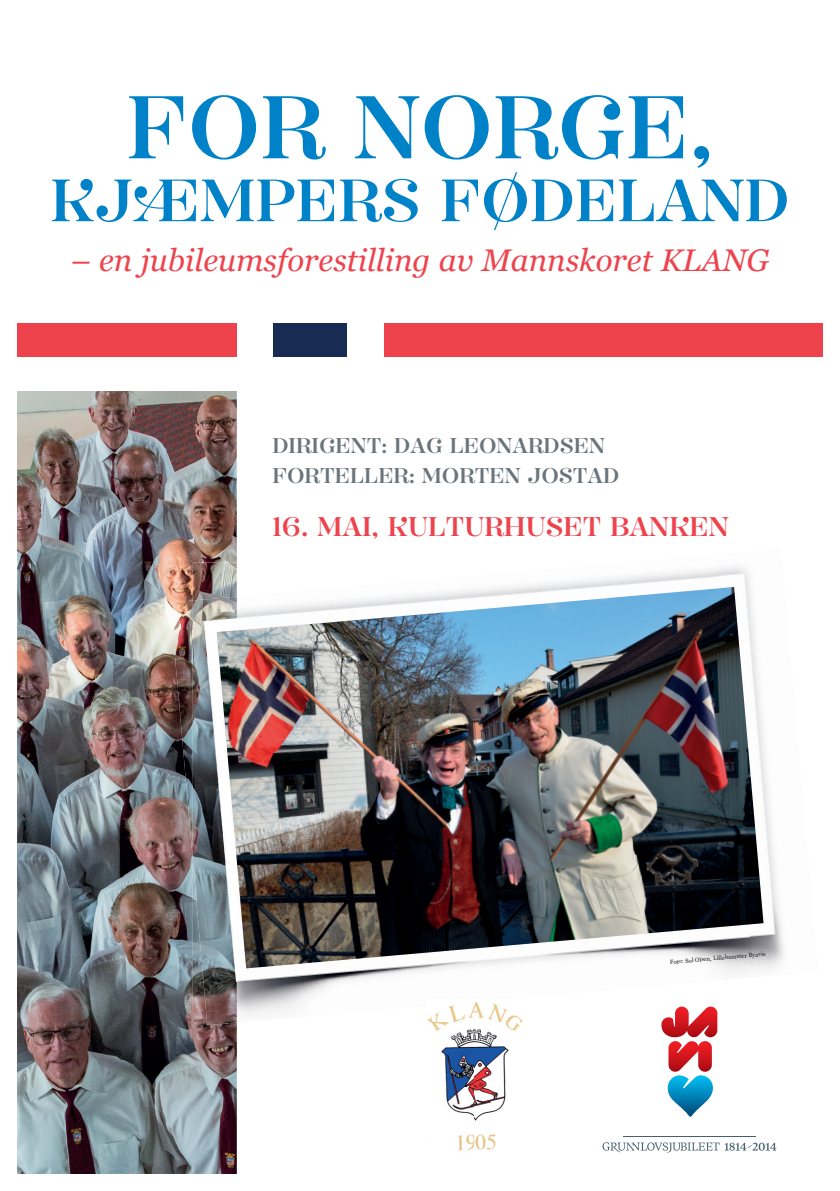
<style>
.page{position:relative;width:840px;height:1191px;background:#fff}
.page>*{position:absolute;margin:0;border:0;box-sizing:border-box;transform-origin:0 0}
.t1{font:78.2px "Hera Display Stortinget";color:#0082c8}
.t2{font:52.4px "Hera Display Stortinget";color:#0082c8}
.t3{font:italic 31.2px "Georgia";color:#ee434d}
.t4{font:23.8px "Hera Display Stortinget";color:#ee434d}
.t5{font:18.8px/30px "Hera Display Stortinget";color:#6a747b}
.t6{font:6px "Georgia";color:#231f20}
</style>
<div class="page">
<hr style="left:623px;top:1135px;width:132px;height:1px;background:#46616e">
<svg style="left:602px;top:1142px;width:174px;height:10px"></svg>
<svg style="left:661px;top:1022px;width:56px;height:95px"></svg>
<img style="left:17px;top:391px;width:220px;height:783px">
<div style="left:17px;top:323px;width:37px;height:34px;background:#ee434d"></div>
<div style="left:383px;top:323px;width:37px;height:34px;background:#ee434d"></div>
<div style="left:602px;top:323px;width:37px;height:34px;background:#ee434d"></div>
<div style="left:127px;top:323px;width:36px;height:34px;background:#ee434d"></div>
<div style="left:493px;top:323px;width:36px;height:34px;background:#ee434d"></div>
<div style="left:712px;top:323px;width:37px;height:34px;background:#ee434d"></div>
<div style="left:54px;top:323px;width:36px;height:34px;background:#ee434d"></div>
<div style="left:420px;top:323px;width:36px;height:34px;background:#ee434d"></div>
<div style="left:639px;top:323px;width:37px;height:34px;background:#ee434d"></div>
<div style="left:163px;top:323px;width:37px;height:34px;background:#ee434d"></div>
<div style="left:529px;top:323px;width:37px;height:34px;background:#ee434d"></div>
<div style="left:749px;top:323px;width:36px;height:34px;background:#ee434d"></div>
<div style="left:90px;top:323px;width:37px;height:34px;background:#ee434d"></div>
<div style="left:456px;top:323px;width:37px;height:34px;background:#ee434d"></div>
<div style="left:676px;top:323px;width:36px;height:34px;background:#ee434d"></div>
<div style="left:200px;top:323px;width:37px;height:34px;background:#ee434d"></div>
<div style="left:566px;top:323px;width:36px;height:34px;background:#ee434d"></div>
<div style="left:785px;top:323px;width:37px;height:34px;background:#ee434d"></div>
<div style="left:273px;top:323px;width:37px;height:34px;background:#172b53"></div>
<div style="left:310px;top:323px;width:36px;height:34px;background:#172b53"></div>
<img style="left:431px;top:1022px;width:90px;height:129px">
<img style="left:237px;top:569px;width:481px;height:453px">
<img style="left:170px;top:600px;width:67px;height:425px">
<img style="left:716px;top:567px;width:68px;height:410px">
<img style="left:193px;top:596px;width:44px;height:426px">
<img style="left:426px;top:999px;width:80px;height:7px">
<img style="left:217px;top:587px;width:546px;height:381px">
<h1 class="t1" style="left:127px;top:76px;width:588px">FOR NORGE,</h1>
<h2 class="t2" style="left:50px;top:166px;width:740px">KJÆMPERS FØDELAND</h2>
<h3 class="t3" style="left:71px;top:237px;width:699px">– en jubileumsforestilling av Mannskoret KLANG</h3>
<p class="t5" style="left:272px;top:431px;width:348px">DIRIGENT: DAG LEONARDSEN<br>FORTELLER: MORTEN JOSTAD</p>
<p class="t4" style="left:272px;top:511px;width:458px">16. MAI, KULTURHUSET BANKEN</p>
<p class="t6" style="left:669px;top:957px;width:97px;rotate:-5deg">Foto: Sol Olsen, Lillehammer Byavis</p>
</div>
